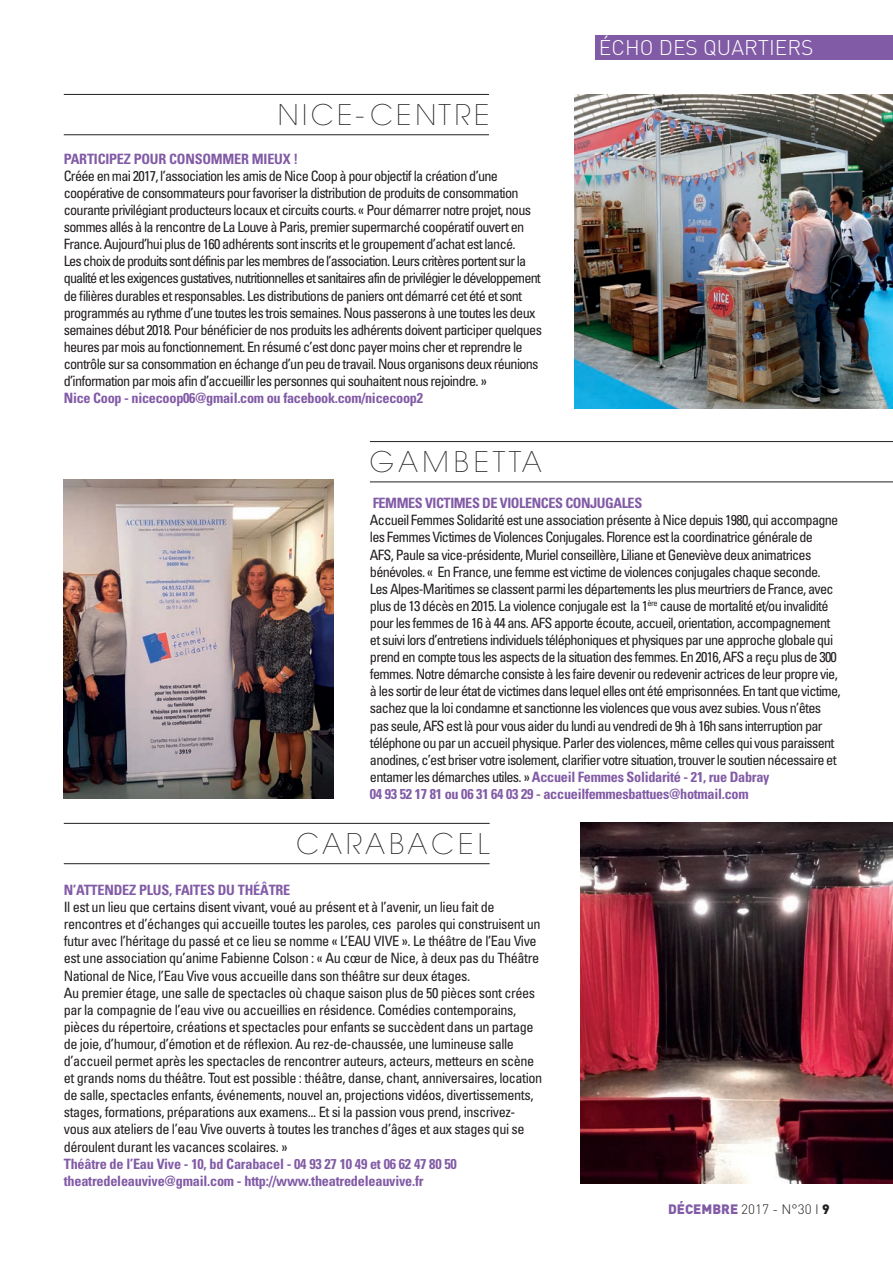
<style>
.page{position:relative;width:893px;height:1263px;background:#fff}
.page>*{position:absolute;margin:0;border:0;box-sizing:border-box;transform-origin:0 0}
.t1{font:200 28.2px "Avant Garde";color:#231f20}
.t2{font:300 21px "DIN";color:#fff}
.t3{font:condensed 14.25px/17.1px "Univers";letter-spacing:-.05em;color:#231f20}
.t4{font:condensed 14.25px/17.1px "Univers";letter-spacing:-.03em;color:#231f20}
.t5{font:700 condensed 14.25px/17.1px "Univers";letter-spacing:-.015em;color:#825ba6}
.t6{font:300 13.5px "DIN";color:#231f20}
.s1{font-weight:700;color:#825ba6}
.s2{font-weight:900;color:#825ba6}
.s3{font-weight:900}
</style>
<div class="page">
<div style="left:595px;top:36px;width:298px;height:24px;background:#825ba6"></div>
<hr style="left:64px;top:823px;width:426px;height:1px;background:#231f20">
<hr style="left:64px;top:863px;width:426px;height:1px;background:#231f20">
<img style="left:581px;top:823px;width:312px;height:360px">
<img style="left:64px;top:479px;width:269px;height:319px">
<hr style="left:370px;top:441px;width:523px;height:1px;background:#231f20">
<hr style="left:370px;top:481px;width:523px;height:1px;background:#231f20">
<hr style="left:64px;top:94px;width:425px;height:1px;background:#231f20">
<hr style="left:64px;top:134px;width:425px;height:1px;background:#231f20">
<img style="left:574px;top:94px;width:319px;height:315px">
<h1 class="t1" style="left:278px;top:98px;width:213px">N I C E - C E N T R E</h1>
<p class="t5" style="left:64px;top:150px;width:236px">PARTICIPEZ POUR CONSOMMER MIEUX !</p>
<p class="t3" style="left:64px;top:167px;width:480px">Créée en mai 2017, l’association les amis de Nice Coop à pour objectif la création d’une coopérative de consommateurs pour favoriser la distribution de produits de consommation courante privilégiant producteurs locaux et circuits courts. « Pour démarrer notre projet, nous sommes allés à la rencontre de La Louve à Paris, premier supermarché coopératif ouvert en France. Aujourd’hui plus de 160 adhérents sont inscrits et le groupement d’achat est lancé.<br>Les choix de produits sont définis par les membres de l’association. Leurs critères portent sur la qualité et les exigences gustatives, nutritionnelles et sanitaires afin de privilégier le développement de filières durables et responsables. Les distributions de paniers ont démarré cet été et sont programmés au rythme d’une toutes les trois semaines. Nous passerons à une toutes les deux semaines début 2018. Pour bénéficier de nos produits les adhérents doivent participer quelques heures par mois au fonctionnement. En résumé c’est donc payer moins cher et reprendre le contrôle sur sa consommation en échange d’un peu de travail. Nous organisons deux réunions d’information par mois afin d’accueillir les personnes qui souhaitent nous rejoindre. »</p>
<p class="t5" style="left:64px;top:389px;width:361px">Nice Coop - nicecoop06@gmail.com ou facebook.com/nicecoop2</p>
<h1 class="t1" style="left:370px;top:445px;width:173px">G A M B E T TA</h1>
<h2 class="t2" style="left:599px;top:35px;width:216px">ÉCHO DES QUARTIERS</h2>
<p class="t5" style="left:373px;top:494px;width:271px">FEMMES VICTIMES DE VIOLENCES CONJUGALES</p>
<p class="t3" style="left:370px;top:511px;width:472px">Accueil Femmes Solidarité est une association présente à Nice depuis 1980, qui accompagne les Femmes Victimes de Violences Conjugales. Florence est la coordinatrice générale de<br>AFS, Paule sa vice-présidente, Muriel conseillère, Liliane et Geneviève deux animatrices bénévoles. « En France, une femme est victime de violences conjugales chaque seconde.<br>Les Alpes-Maritimes se classent parmi les départements les plus meurtriers de France, avec plus de 13 décès en 2015. La violence conjugale est la 1<sup>ère</sup> cause de mortalité et/ou invalidité pour les femmes de 16 à 44 ans. AFS apporte écoute, accueil, orientation, accompagnement et suivi lors d’entretiens individuels téléphoniques et physiques par une approche globale qui prend en compte tous les aspects de la situation des femmes. En 2016, AFS a reçu plus de 300 femmes. Notre démarche consiste à les faire devenir ou redevenir actrices de leur propre vie, à les sortir de leur état de victimes dans lequel elles ont été emprisonnées. En tant que victime, sachez que la loi condamne et sanctionne les violences que vous avez subies. Vous n’êtes pas seule, AFS est là pour vous aider du lundi au vendredi de 9h à 16h sans interruption par téléphone ou par un accueil physique. Parler des violences, même celles qui vous paraissent anodines, c’est briser votre isolement, clarifier votre situation, trouver le soutien nécessaire et entamer les démarches utiles. » <span class="s1">Accueil Femmes Solidarité - 21, rue Dabray<br>04 93 52 17 81 ou 06 31 64 03 29 - accueilfemmesbattues@hotmail.com</span></p>
<h1 class="t1" style="left:297px;top:827px;width:194px">C A R A B A C E L</h1>
<p class="t5" style="left:64px;top:881px;width:228px">N’ATTENDEZ PLUS, FAITES DU THÉÂTRE</p>
<p class="t4" style="left:64px;top:898px;width:480px">Il est un lieu que certains disent vivant, voué au présent et à l’avenir, un lieu fait de rencontres et d’échanges qui accueille toutes les paroles, ces paroles qui construisent un futur avec l’héritage du passé et ce lieu se nomme « L’EAU VIVE ». Le théâtre de l’Eau Vive est une association qu’anime Fabienne Colson : « Au cœur de Nice, à deux pas du Théâtre National de Nice, l’Eau Vive vous accueille dans son théâtre sur deux étages.<br>Au premier étage, une salle de spectacles où chaque saison plus de 50 pièces sont crées par la compagnie de l’eau vive ou accueillies en résidence. Comédies contemporains, pièces du répertoire, créations et spectacles pour enfants se succèdent dans un partage de joie, d’humour, d’émotion et de réflexion. Au rez-de-chaussée, une lumineuse salle d’accueil permet après les spectacles de rencontrer auteurs, acteurs, metteurs en scène et grands noms du théâtre. Tout est possible : théâtre, danse, chant, anniversaires, location de salle, spectacles enfants, événements, nouvel an, projections vidéos, divertissements, stages, formations, préparations aux examens... Et si la passion vous prend, inscrivez&shy;vous aux ateliers de l’eau Vive ouverts à toutes les tranches d’âges et aux stages qui se déroulent durant les vacances scolaires. »</p>
<p class="t5" style="left:64px;top:1155px;width:395px">Théâtre de l’Eau Vive - 10, bd Carabacel - 04 93 27 10 49 et 06 62 47 80 50 theatredeleauvive@gmail.com - http://www.theatredeleauvive.fr</p>
<p class="t6" style="left:668px;top:1201px;width:163px"><span class="s2">DÉCEMBRE</span> 2017 - N°30 I <span class="s3">9</span></p>
</div>
